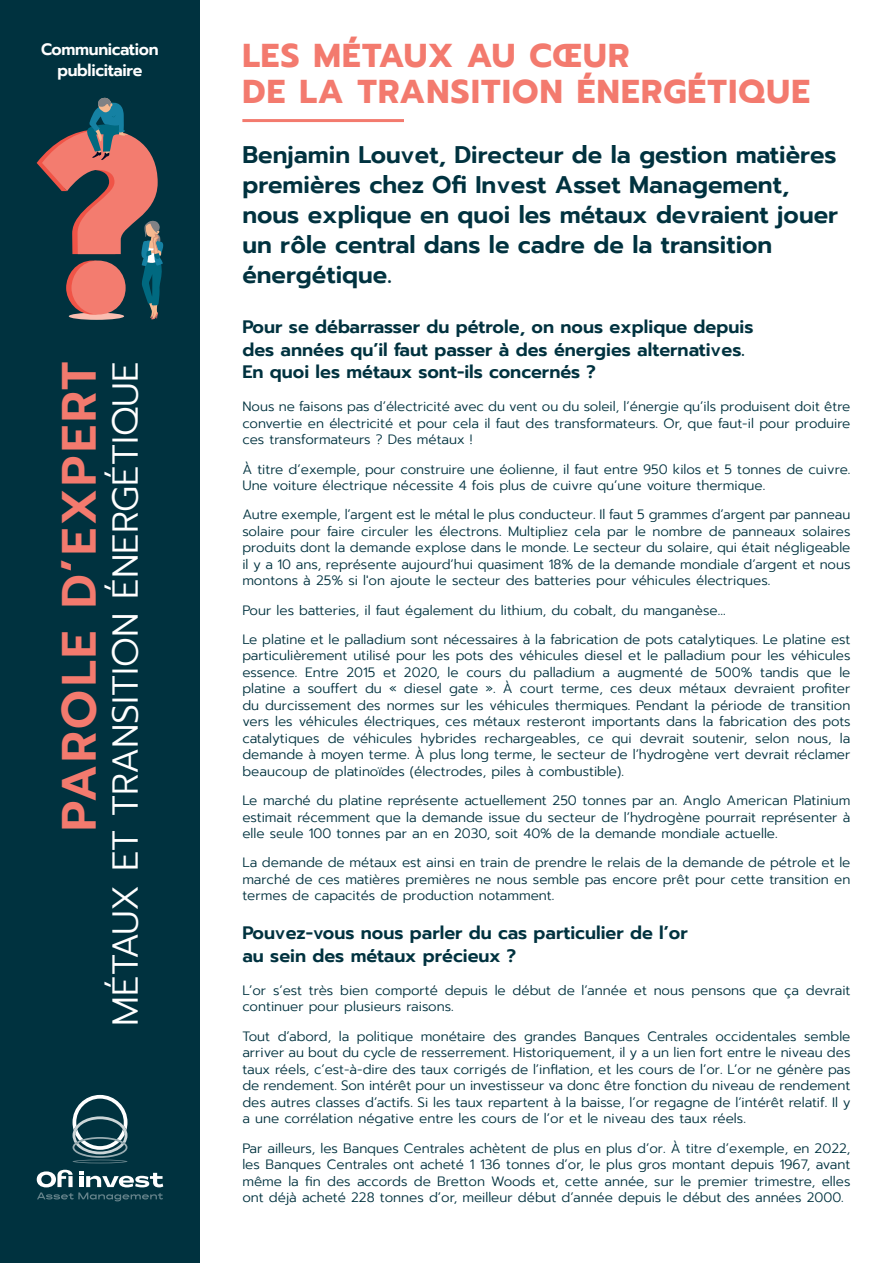
<style>
.page{position:relative;width:893px;height:1263px;background:#fff}
.page>*{position:absolute;margin:0;border:0;box-sizing:border-box;transform-origin:0 0}
.t1{font:600 48px "Prompt";letter-spacing:.065em;color:#f37a6e}
.t2{font:300 36px "Prompt";color:#fff}
.t3{font:700 33px/36px "Prompt";letter-spacing:.04em;color:#f37a6e}
.t4{font:600 24px/30px "Prompt";color:#00323f}
.TEXTE_COURANT{font:600 18px/22.5px "Prompt";color:#00323f}
.TEXTE_COURANT-2{font:600 16.5px/21px "Prompt";letter-spacing:-.02em;color:#fff;text-align:center}
.TEXTE_COURANT-3{font:300 13.5px/16.5px "Prompt";color:#00323f;text-align:justify}
</style>
<div class="page">
<div style="left:0;top:0;width:200px;height:1263px;background:#00323f"></div>
<svg style="left:69px;top:313px;width:55px;height:7px"></svg>
<svg style="left:37px;top:97px;width:126px;height:222px"></svg>
<svg style="left:37px;top:1170px;width:126px;height:31px"></svg>
<svg style="left:73px;top:1159px;width:54px;height:4px"></svg>
<hr style="left:75px;top:1160px;width:50px;height:2px;background:#fff;border-radius:50%">
<svg style="left:73px;top:1095px;width:54px;height:63px"></svg>
<hr style="left:242px;top:119px;width:162px;height:3px;background:#f37a6e">
<p class="TEXTE_COURANT-2" style="left:41px;top:39px;width:119px">Communication publicitaire</p>
<p class="t1" style="left:44px;top:831px;width:471px;rotate:-90deg">PAROLE D’EXPERT</p>
<p class="t2" style="left:100px;top:1026px;width:666px;rotate:-90deg">MÉTAUX ET TRANSITION ÉNERGÉTIQUE</p>
<p class="t3" style="left:242px;top:38px;width:569px">LES MÉTAUX AU CŒUR<br>DE LA TRANSITION ÉNERGÉTIQUE</p>
<p class="t4" style="left:242px;top:139px;width:597px">Benjamin Louvet, Directeur de la gestion matières premières chez Ofi Invest Asset Management, nous explique en quoi les métaux devraient jouer un rôle central dans le cadre de la transition énergétique.</p>
<p class="TEXTE_COURANT" style="left:242px;top:316px;width:512px">Pour se débarrasser du pétrole, on nous explique depuis des années qu’il faut passer à des énergies alternatives.<br>En quoi les métaux sont-ils concernés ?</p>
<p class="TEXTE_COURANT-3" style="left:242px;top:398px;width:610px">Nous ne faisons pas d’électricité avec du vent ou du soleil, l’énergie qu’ils produisent doit être convertie en électricité et pour cela il faut des transformateurs. Or, que faut-il pour produire ces transformateurs ? Des métaux !</p>
<p class="TEXTE_COURANT-3" style="left:242px;top:461px;width:610px">À titre d’exemple, pour construire une éolienne, il faut entre 950 kilos et 5 tonnes de cuivre.<br>Une voiture électrique nécessite 4 fois plus de cuivre qu’une voiture thermique.</p>
<p class="TEXTE_COURANT-3" style="left:242px;top:506px;width:610px">Autre exemple, l’argent est le métal le plus conducteur. Il faut 5 grammes d’argent par panneau solaire pour faire circuler les électrons. Multipliez cela par le nombre de panneaux solaires produits dont la demande explose dans le monde. Le secteur du solaire, qui était négligeable il y a 10 ans, représente aujourd’hui quasiment 18% de la demande mondiale d’argent et nous montons à 25% si l'on ajoute le secteur des batteries pour véhicules électriques.</p>
<p class="TEXTE_COURANT-3" style="left:242px;top:602px;width:485px">Pour les batteries, il faut également du lithium, du cobalt, du manganèse…</p>
<p class="TEXTE_COURANT-3" style="left:242px;top:631px;width:610px">Le platine et le palladium sont nécessaires à la fabrication de pots catalytiques. Le platine est particulièrement utilisé pour les pots des véhicules diesel et le palladium pour les véhicules essence. Entre 2015 et 2020, le cours du palladium a augmenté de 500% tandis que le platine a souffert du « diesel gate ». À court terme, ces deux métaux devraient profiter du durcissement des normes sur les véhicules thermiques. Pendant la période de transition vers les véhicules électriques, ces métaux resteront importants dans la fabrication des pots catalytiques de véhicules hybrides rechargeables, ce qui devrait soutenir, selon nous, la demande à moyen terme. À plus long terme, le secteur de l’hydrogène vert devrait réclamer beaucoup de platinoïdes (électrodes, piles à combustible).</p>
<p class="TEXTE_COURANT-3" style="left:242px;top:792px;width:610px">Le marché du platine représente actuellement 250 tonnes par an. Anglo American Platinium estimait récemment que la demande issue du secteur de l’hydrogène pourrait représenter à elle seule 100 tonnes par an en 2030, soit 40% de la demande mondiale actuelle.</p>
<p class="TEXTE_COURANT-3" style="left:242px;top:854px;width:610px">La demande de métaux est ainsi en train de prendre le relais de la demande de pétrole et le marché de ces matières premières ne nous semble pas encore prêt pour cette transition en termes de capacités de production notamment.</p>
<p class="TEXTE_COURANT" style="left:242px;top:922px;width:447px">Pouvez-vous nous parler du cas particulier de l’or au sein des métaux précieux ?</p>
<p class="TEXTE_COURANT-3" style="left:242px;top:982px;width:610px">L’or s’est très bien comporté depuis le début de l’année et nous pensons que ça devrait continuer pour plusieurs raisons.</p>
<p class="TEXTE_COURANT-3" style="left:242px;top:1028px;width:610px">Tout d’abord, la politique monétaire des grandes Banques Centrales occidentales semble arriver au bout du cycle de resserrement. Historiquement, il y a un lien fort entre le niveau des taux réels, c’est-à-dire des taux corrigés de l’inflation, et les cours de l’or. L’or ne génère pas de rendement. Son intérêt pour un investisseur va donc être fonction du niveau de rendement des autres classes d’actifs. Si les taux repartent à la baisse, l’or regagne de l’intérêt relatif. Il y a une corrélation négative entre les cours de l’or et le niveau des taux réels.</p>
<p class="TEXTE_COURANT-3" style="left:242px;top:1139px;width:610px">Par ailleurs, les Banques Centrales achètent de plus en plus d’or. À titre d’exemple, en 2022, les Banques Centrales ont acheté 1 136 tonnes d’or, le plus gros montant depuis 1967, avant même la fin des accords de Bretton Woods et, cette année, sur le premier trimestre, elles ont déjà acheté 228 tonnes d’or, meilleur début d’année depuis le début des années 2000.</p>
</div>
